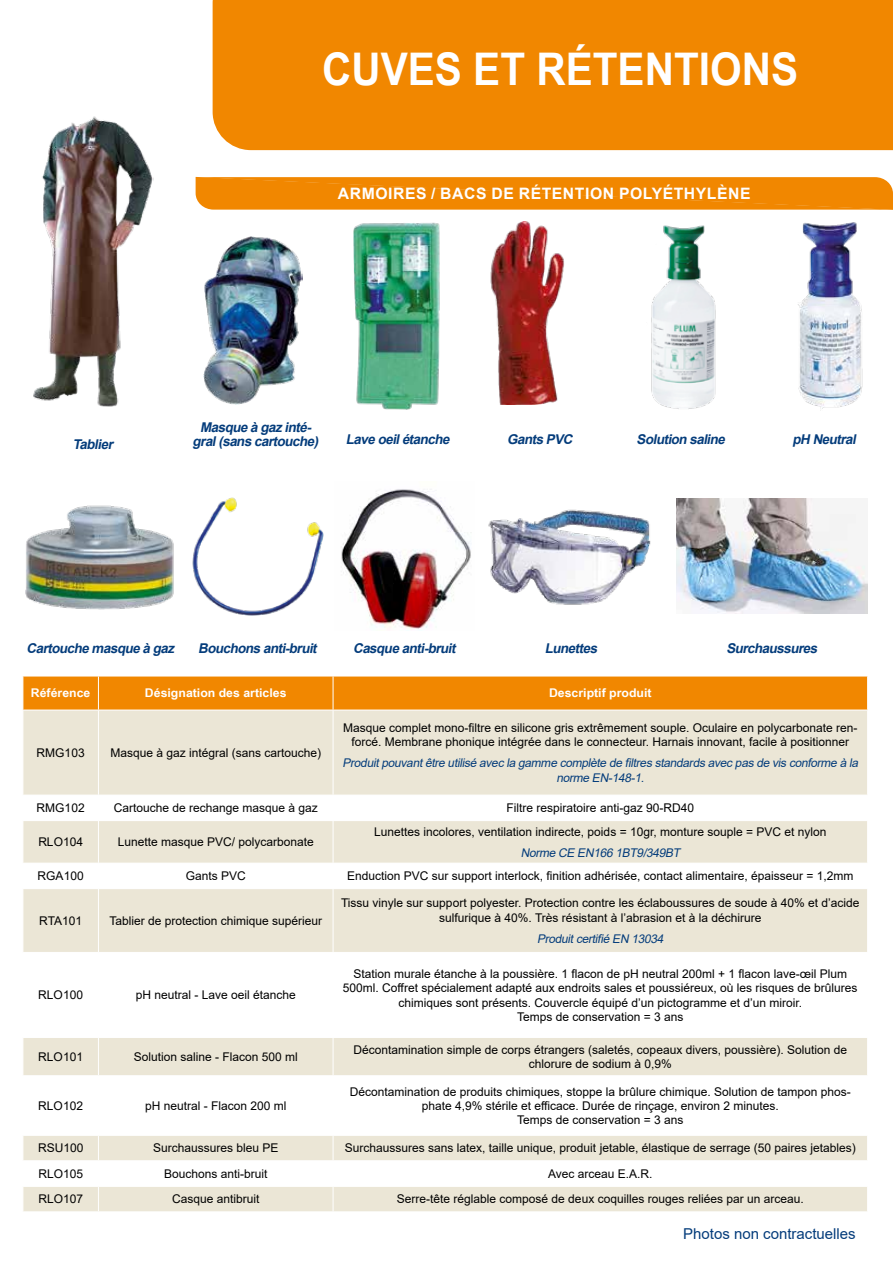
<style>
.page{position:relative;width:893px;height:1263px;background:#fff}
.page>*{position:absolute;margin:0;border:0;box-sizing:border-box;transform-origin:0 0}
.t1{font:700 45px "Arial Narrow";color:#fff;scale:1.1 1}
.t2{font:700 15.75px "Arial";letter-spacing:.035em;color:#fff}
.t3{font:15px "Arial";color:#043c7b}
.t4{font:italic 700 13.5px/13.4px "Arial";color:#043c7b;text-align:center}
.t5{font:12px/14.4px "Arial";color:#000;text-align:center}
.t6{font:italic 12px/14.4px "Arial";color:#043c7b;text-align:center}
.t7{font:700 12px "Arial Narrow";color:#fff;scale:1.25 1}
</style>
<div class="page">
<img style="left:676px;top:499px;width:192px;height:115px">
<img style="left:204px;top:236px;width:99px;height:168px">
<img style="left:25px;top:505px;width:149px;height:105px">
<img style="left:488px;top:509px;width:163px;height:96px">
<img style="left:490px;top:221px;width:74px;height:183px">
<img style="left:192px;top:497px;width:132px;height:119px">
<img style="left:354px;top:222px;width:86px;height:188px">
<img style="left:651px;top:225px;width:65px;height:184px">
<img style="left:798px;top:222px;width:65px;height:187px">
<div style="left:24px;top:677px;width:843px;height:33px;background:#f18700"></div>
<div style="left:24px;top:711px;width:843px;height:500px;background:#ebe6d6"></div>
<svg style="left:24px;top:796px;width:843px;height:390px"></svg>
<hr style="left:98px;top:676px;width:1px;height:34px;background:#fff">
<hr style="left:333px;top:676px;width:1px;height:34px;background:#fff">
<hr style="left:98px;top:710px;width:1px;height:85px;background:#fff">
<hr style="left:333px;top:710px;width:1px;height:85px;background:#fff">
<hr style="left:23px;top:795px;width:75px;height:1px;background:#fff">
<hr style="left:98px;top:795px;width:235px;height:1px;background:#fff">
<svg style="left:98px;top:796px;width:1px;height:24px"></svg>
<hr style="left:333px;top:795px;width:535px;height:1px;background:#fff">
<svg style="left:333px;top:796px;width:1px;height:24px"></svg>
<hr style="left:23px;top:820px;width:75px;height:1px;background:#fff">
<hr style="left:98px;top:820px;width:235px;height:1px;background:#fff">
<hr style="left:98px;top:821px;width:1px;height:42px;background:#fff">
<hr style="left:333px;top:820px;width:535px;height:1px;background:#fff">
<hr style="left:333px;top:821px;width:1px;height:42px;background:#fff">
<hr style="left:23px;top:863px;width:75px;height:1px;background:#fff">
<hr style="left:98px;top:863px;width:235px;height:1px;background:#fff">
<svg style="left:98px;top:864px;width:1px;height:24px"></svg>
<hr style="left:333px;top:863px;width:535px;height:1px;background:#fff">
<svg style="left:333px;top:864px;width:1px;height:24px"></svg>
<hr style="left:23px;top:888px;width:75px;height:1px;background:#fff">
<hr style="left:98px;top:888px;width:235px;height:1px;background:#fff">
<hr style="left:98px;top:889px;width:1px;height:63px;background:#fff">
<hr style="left:333px;top:888px;width:535px;height:1px;background:#fff">
<hr style="left:333px;top:889px;width:1px;height:63px;background:#fff">
<hr style="left:23px;top:952px;width:75px;height:1px;background:#fff">
<hr style="left:98px;top:952px;width:235px;height:1px;background:#fff">
<hr style="left:98px;top:953px;width:1px;height:84px;background:#fff">
<hr style="left:333px;top:952px;width:535px;height:1px;background:#fff">
<hr style="left:333px;top:953px;width:1px;height:84px;background:#fff">
<hr style="left:23px;top:1037px;width:75px;height:1px;background:#fff">
<hr style="left:98px;top:1037px;width:235px;height:1px;background:#fff">
<hr style="left:98px;top:1038px;width:1px;height:37px;background:#fff">
<hr style="left:333px;top:1037px;width:535px;height:1px;background:#fff">
<hr style="left:333px;top:1038px;width:1px;height:37px;background:#fff">
<hr style="left:23px;top:1075px;width:75px;height:1px;background:#fff">
<hr style="left:98px;top:1075px;width:235px;height:1px;background:#fff">
<hr style="left:98px;top:1076px;width:1px;height:59px;background:#fff">
<hr style="left:333px;top:1075px;width:535px;height:1px;background:#fff">
<hr style="left:333px;top:1076px;width:1px;height:59px;background:#fff">
<hr style="left:23px;top:1135px;width:75px;height:1px;background:#fff">
<hr style="left:98px;top:1135px;width:235px;height:1px;background:#fff">
<hr style="left:333px;top:1135px;width:535px;height:1px;background:#fff">
<hr style="left:23px;top:1160px;width:75px;height:1px;background:#fff">
<hr style="left:98px;top:1160px;width:235px;height:1px;background:#fff">
<hr style="left:333px;top:1160px;width:535px;height:1px;background:#fff">
<hr style="left:23px;top:1186px;width:75px;height:1px;background:#fff">
<svg style="left:23px;top:1136px;width:1px;height:75px"></svg>
<hr style="left:98px;top:1186px;width:235px;height:1px;background:#fff">
<svg style="left:98px;top:1136px;width:1px;height:75px"></svg>
<hr style="left:333px;top:1186px;width:535px;height:1px;background:#fff">
<svg style="left:333px;top:1136px;width:1px;height:75px"></svg>
<img style="left:33px;top:116px;width:120px;height:291px">
<img style="left:341px;top:489px;width:131px;height:140px">
<div style="left:213px;top:0;width:680px;height:150px;background:#f18700"></div>
<svg style="left:196px;top:177px;width:697px;height:33px;background:#f18905"></svg>
<h1 class="t1" style="left:322px;top:35px;width:434px">CUVES ET RÉTENTIONS</h1>
<h2 class="t2" style="left:338px;top:183px;width:414px">ARMOIRES / BACS DE RÉTENTION POLYÉTHYLÈNE</h2>
<p class="t4" style="left:193px;top:421px;width:131px">Masqueàgazinté&shy;gral(sanscartouche)</p>
<p class="t4" style="left:73px;top:437px;width:45px">Tablier</p>
<p class="t4" style="left:346px;top:433px;width:109px">Laveoeilétanche</p>
<p class="t4" style="left:507px;top:433px;width:70px">GantsPVC</p>
<p class="t4" style="left:637px;top:433px;width:93px">Solution saline</p>
<p class="t4" style="left:793px;top:433px;width:68px">pH Neutral</p>
<p class="t4" style="left:26px;top:642px;width:153px">Cartouchemasqueàgaz</p>
<p class="t4" style="left:545px;top:642px;width:57px">Lunettes</p>
<p class="t4" style="left:198px;top:642px;width:123px">Bouchonsanti-bruit</p>
<p class="t4" style="left:353px;top:642px;width:107px">Casqueanti-bruit</p>
<p class="t4" style="left:726px;top:642px;width:96px">Surchaussures</p>
<p class="t7" style="left:31px;top:684px;width:49px">Référence</p>
<p class="t7" style="left:145px;top:684px;width:115px">Désignation des articles</p>
<p class="t7" style="left:549px;top:684px;width:84px">Descriptif produit</p>
<p class="t5" style="left:37px;top:745px;width:50px">RMG103</p>
<p class="t5" style="left:110px;top:745px;width:212px">Masque à gaz intégral (sans cartouche)</p>
<p class="t5" style="left:343px;top:720px;width:516px">Masque complet mono-filtre en silicone gris extrêmement souple. Oculaire en polycarbonate ren&shy;forcé. Membrane phonique intégrée dans le connecteur. Harnais innovant, facile à positionner</p>
<p class="t6" style="left:342px;top:756px;width:520px">Produitpouvantêtre utilisé avecla gamme complète de filtresstandardsavecpasde visconforme à la norme EN-148-1.</p>
<p class="t5" style="left:37px;top:801px;width:50px">RMG102</p>
<p class="t5" style="left:114px;top:801px;width:206px">Cartouche de rechange masque à gaz</p>
<p class="t5" style="left:507px;top:801px;width:189px">Filtre respiratoire anti-gaz 90-RD40</p>
<p class="t5" style="left:38px;top:835px;width:46px">RLO104</p>
<p class="t5" style="left:118px;top:835px;width:198px">Lunette masque PVC/ polycarbonate</p>
<p class="t5" style="left:374px;top:824px;width:454px">Lunettes incolores, ventilation indirecte, poids = 10gr, monture souple = PVC et nylon</p>
<p class="t6" style="left:521px;top:845px;width:164px">Norme CE EN166 1BT9/349BT</p>
<p class="t5" style="left:38px;top:869px;width:48px">RGA100</p>
<p class="t5" style="left:186px;top:869px;width:62px">Gants PVC</p>
<p class="t5" style="left:347px;top:869px;width:508px">Enduction PVC sur support interlock, finition adhérisée, contact alimentaire, épaisseur = 1,2mm</p>
<p class="t5" style="left:39px;top:913px;width:44px">RTA101</p>
<p class="t5" style="left:109px;top:913px;width:214px">Tablier de protection chimique supérieur</p>
<p class="t5" style="left:341px;top:896px;width:520px">Tissu vinyle sur support polyester. Protection contre les éclaboussures de soude à 40% et d’acide sulfurique à 40%. Très résistant à l’abrasion et à la déchirure</p>
<p class="t6" style="left:537px;top:931px;width:131px">Produitcertifié EN 13034</p>
<p class="t5" style="left:38px;top:988px;width:46px">RLO100</p>
<p class="t5" style="left:136px;top:988px;width:162px">pH neutral - Lave oeil étanche</p>
<p class="t5" style="left:343px;top:966px;width:516px">Station murale étanche à la poussière. 1 flacon de pH neutral 200ml + 1 flacon lave-œil Plum 500ml. Coffret spécialement adapté aux endroits sales et poussiéreux, où les risques de brûlures chimiques sont présents. Couvercle équipé d’un pictogramme et d’un miroir.<br>Temps de conservation = 3 ans</p>
<p class="t5" style="left:38px;top:1049px;width:46px">RLO101</p>
<p class="t5" style="left:134px;top:1049px;width:166px">Solution saline - Flacon 500 ml</p>
<p class="t5" style="left:353px;top:1042px;width:495px">Décontamination simple de corps étrangers (saletés, copeaux divers, poussière). Solution de chlorure de sodium à 0,9%</p>
<p class="t5" style="left:38px;top:1098px;width:46px">RLO102</p>
<p class="t5" style="left:145px;top:1098px;width:143px">pH neutral - Flacon 200 ml</p>
<p class="t5" style="left:350px;top:1084px;width:502px">Décontamination de produits chimiques, stoppe la brûlure chimique. Solution de tampon phos&shy;phate 4,9% stérile et efficace. Durée de rinçage, environ 2 minutes.<br>Temps de conservation = 3 ans</p>
<p class="t5" style="left:38px;top:1141px;width:47px">RSU100</p>
<p class="t5" style="left:153px;top:1141px;width:127px">Surchaussures bleu PE</p>
<p class="t5" style="left:345px;top:1141px;width:512px">Surchaussures sans latex, taille unique, produit jetable, élastique de serrage (50 paires jetables)</p>
<p class="t5" style="left:38px;top:1166px;width:46px">RLO105</p>
<p class="t5" style="left:164px;top:1166px;width:105px">Bouchons anti-bruit</p>
<p class="t5" style="left:548px;top:1166px;width:106px">Avec arceau E.A.R.</p>
<p class="t5" style="left:38px;top:1192px;width:46px">RLO107</p>
<p class="t5" style="left:172px;top:1192px;width:89px">Casque antibruit</p>
<p class="t5" style="left:397px;top:1192px;width:408px">Serre-tête réglable composé de deux coquilles rouges reliées par un arceau.</p>
<p class="t3" style="left:683px;top:1223px;width:174px">Photos non contractuelles</p>
</div>
